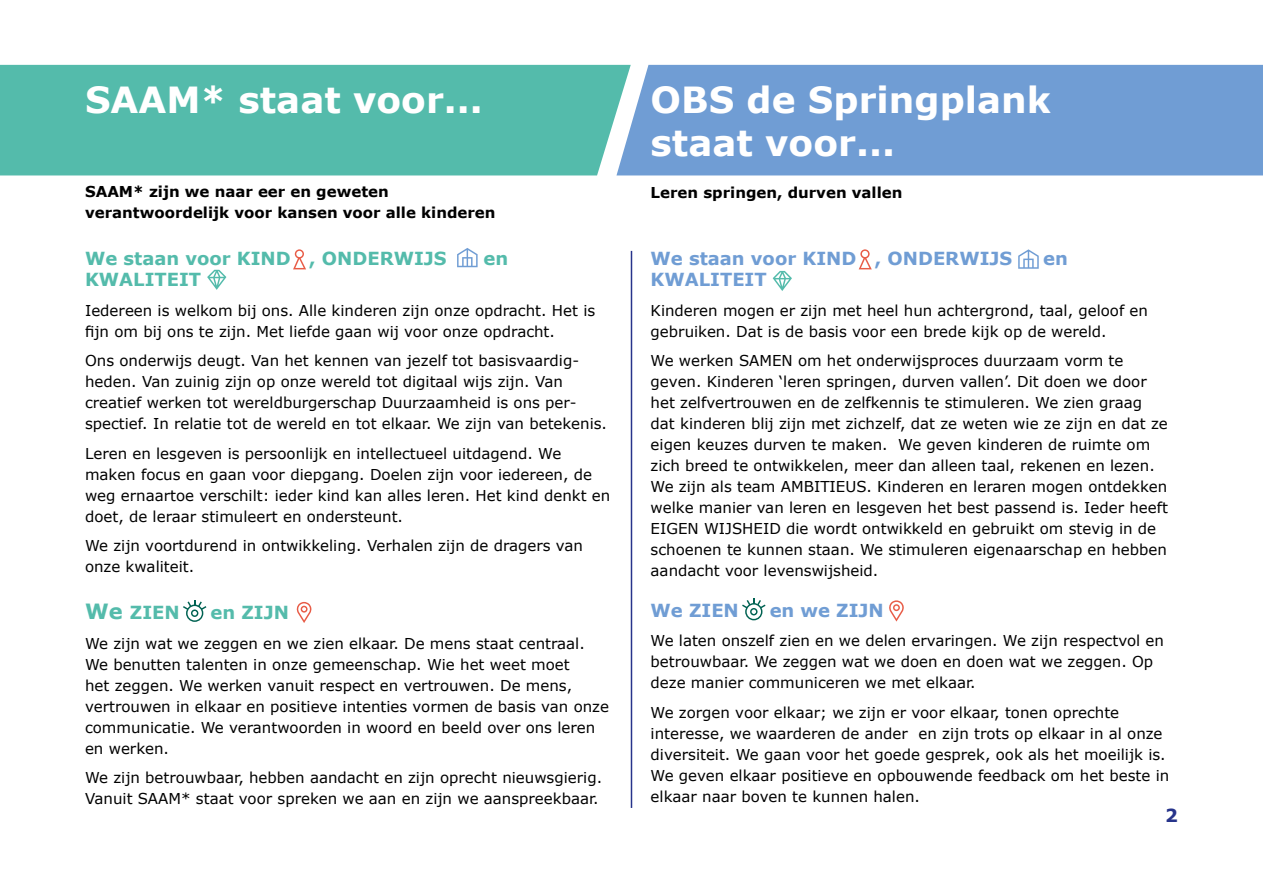
<style>
.page{position:relative;width:1263px;height:893px;background:#fff}
.page>*{position:absolute;margin:0;border:0;box-sizing:border-box;transform-origin:0 0}
.t1{font:700 36px "Verdana";color:#fff}
.t2{font:700 18px "Verdana";color:#709dd4}
.t3{font:700 18px "Verdana";color:#54bbab}
.t4{font:700 18px "Verdana";color:#27348b}
.t5{font:15px/21px "Verdana";color:#000}
.t6{font:700 15px/21px "Verdana";color:#000}
.s1{font-size:21px}
</style>
<div class="page">
<hr style="left:631px;top:251px;width:1px;height:557px;background:#27348b">
<svg style="left:183px;top:600px;width:23px;height:22px"></svg>
<svg style="left:742px;top:599px;width:23px;height:21px"></svg>
<svg style="left:296px;top:602px;width:16px;height:21px"></svg>
<svg style="left:889px;top:600px;width:15px;height:22px"></svg>
<svg style="left:293px;top:249px;width:13px;height:20px"></svg>
<svg style="left:859px;top:249px;width:13px;height:20px"></svg>
<svg style="left:207px;top:270px;width:19px;height:20px"></svg>
<svg style="left:773px;top:271px;width:19px;height:20px"></svg>
<svg style="left:457px;top:248px;width:21px;height:19px"></svg>
<svg style="left:1018px;top:249px;width:21px;height:20px"></svg>
<div style="left:631px;top:65px;width:632px;height:110px;background:#709dd4"></div>
<div style="left:0;top:65px;width:631px;height:110px;background:#54bbab"></div>
<p class="t1" style="left:85px;top:76px;width:399px">SAAM* staat voor...</p>
<p class="t6" style="left:85px;top:181px;width:412px">SAAM* zijn we naar eer en geweten verantwoordelijk voor kansen voor alle kinderen</p>
<p class="t1" style="left:651px;top:76px;width:402px">OBS de Springplank</p>
<p class="t1" style="left:651px;top:119px;width:246px">staat voor...</p>
<p class="t6" style="left:651px;top:183px;width:253px">Leren springen, durven vallen</p>
<p class="t3" style="left:85px;top:246px;width:363px">We staan voor KIND , ONDERWIJS</p>
<p class="t3" style="left:484px;top:246px;width:26px">en</p>
<p class="t3" style="left:85px;top:268px;width:118px">KWALITEIT</p>
<p class="t5" style="left:85px;top:300px;width:512px">Iedereen is welkom bij ons. Alle kinderen zijn onze opdracht. Het is fijn om bij ons te zijn. Met liefde gaan wij voor onze opdracht.</p>
<p class="t5" style="left:85px;top:351px;width:523px">Ons onderwijs deugt. Van het kennen van jezelf tot basisvaardig&shy;heden. Van zuinig zijn op onze wereld tot digitaal wijs zijn. Van creatief werken tot wereldburgerschap Duurzaamheid is ons per&shy;spectief. In relatie tot de wereld en tot elkaar. We zijn van betekenis.</p>
<p class="t5" style="left:85px;top:443px;width:527px">Leren en lesgeven is persoonlijk en intellectueel uitdagend. We maken focus en gaan voor diepgang. Doelen zijn voor iedereen, de weg ernaartoe verschilt: ieder kind kan alles leren. Het kind denkt en doet, de leraar stimuleert en ondersteunt.</p>
<p class="t5" style="left:85px;top:536px;width:499px">We zijn voortdurend in ontwikkeling. Verhalen zijn de dragers van onze kwaliteit.</p>
<p class="t2" style="left:651px;top:246px;width:363px">We staan voor KIND , ONDERWIJS</p>
<p class="t2" style="left:1043px;top:246px;width:26px">en</p>
<p class="t2" style="left:651px;top:268px;width:118px">KWALITEIT</p>
<p class="t5" style="left:651px;top:300px;width:499px">Kinderen mogen er zijn met heel hun achtergrond, taal, geloof en gebruiken. Dat is de basis voor een brede kijk op de wereld.</p>
<p class="t5" style="left:651px;top:351px;width:519px">We werken SAMEN om het onderwijsproces duurzaam vorm te geven. Kinderen ‘leren springen, durven vallen’. Dit doen we door het zelfvertrouwen en de zelfkennis te stimuleren. We zien graag dat kinderen blij zijn met zichzelf, dat ze weten wie ze zijn en dat ze eigen keuzes durven te maken. We geven kinderen de ruimte om zich breed te ontwikkelen, meer dan alleen taal, rekenen en lezen.<br>We zijn als team AMBITIEUS. Kinderen en leraren mogen ontdekken welke manier van leren en lesgeven het best passend is. Ieder heeft EIGEN WIJSHEID die wordt ontwikkeld en gebruikt om stevig in de schoenen te kunnen staan. We stimuleren eigenaarschap en hebben aandacht voor levenswijsheid.</p>
<p class="t3" style="left:85px;top:601px;width:96px"><span class="s1">We</span> ZIEN</p>
<p class="t3" style="left:210px;top:601px;width:80px">en ZIJN</p>
<p class="t5" style="left:85px;top:633px;width:525px">We zijn wat we zeggen en we zien elkaar. De mens staat centraal.<br>We benutten talenten in onze gemeenschap. Wie het weet moet<br>het zeggen. We werken vanuit respect en vertrouwen. De mens, vertrouwen in elkaar en positieve intenties vormen de basis van onze communicatie. We verantwoorden in woord en beeld over ons leren en werken.</p>
<p class="t5" style="left:85px;top:767px;width:519px">We zijn betrouwbaar, hebben aandacht en zijn oprecht nieuwsgierig.<br>Vanuit SAAM* staat voor spreken we aan en zijn we aanspreekbaar.</p>
<p class="t2" style="left:651px;top:599px;width:90px">We ZIEN</p>
<p class="t2" style="left:770px;top:599px;width:116px">en we ZIJN</p>
<p class="t5" style="left:651px;top:631px;width:515px">We laten onszelf zien en we delen ervaringen. We zijn respectvol en betrouwbaar. We zeggen wat we doen en doen wat we zeggen. Op deze manier communiceren we met elkaar.</p>
<p class="t5" style="left:651px;top:702px;width:520px">We zorgen voor elkaar; we zijn er voor elkaar, tonen oprechte interesse, we waarderen de ander en zijn trots op elkaar in al onze diversiteit. We gaan voor het goede gesprek, ook als het moeilijk is.<br>We geven elkaar positieve en opbouwende feedback om het beste in elkaar naar boven te kunnen halen.</p>
<p class="t4" style="left:1165px;top:803px;width:14px">2</p>
</div>
